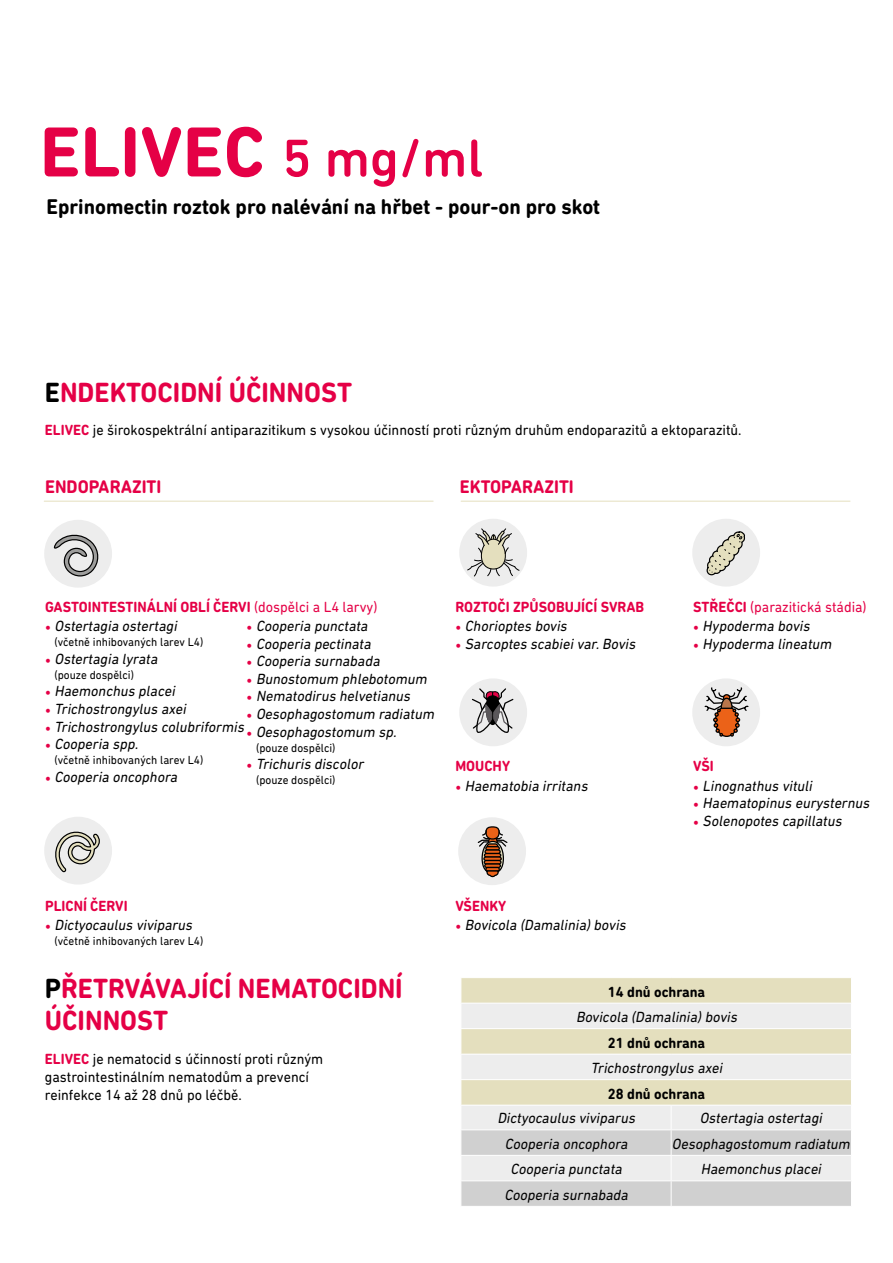
<style>
.page{position:relative;width:893px;height:1263px;background:#fff}
.page>*{position:absolute;margin:0;border:0;box-sizing:border-box;transform-origin:0 0}
.t1{font:700 28.35px/31.5px "DIN Next Rounded LT Pro";color:#e50046;scale:.95 1}
.t2{font:700 21.75px "DIN Next Rounded LT Pro";color:#000;scale:.95 1}
.t3{font:700 18.6px "DIN Next Rounded LT Pro";color:#e50046;scale:.95 1}
.t4{font:italic 15px/25.7px "DIN Next Rounded LT Pro";color:#000;text-align:center;scale:.95 1}
.t5{font:15px/18px "DIN Next Rounded LT Pro";color:#000;scale:.95 1}
.t6{font:700 15px "DIN Next Rounded LT Pro";color:#e50046;scale:.95 1}
.t7{font:700 15px "DIN Next Rounded LT Pro";color:#000;scale:.95 1}
.t8{font:15px "DIN Next Rounded LT Pro";color:#e50046;scale:.95 1}
.t9{font:12px "DIN Next Rounded LT Pro";color:#000;scale:.95 1}
.s1{color:#000}
.s2{font-weight:700;color:#e50046}
.s3{font-weight:400}
.s4{font-family:"Minion Pro";font-style:normal;color:#e50046}
.s5{font-weight:700}
</style>
<div class="page">
<svg style="left:461px;top:978px;width:390px;height:228px;background:#e4e2d8"></svg>
<hr style="left:44px;top:501px;width:389px;height:1px;background:#e4dfbe">
<hr style="left:461px;top:501px;width:389px;height:1px;background:#e4dfbe">
<div style="left:692px;top:678px;width:68px;height:68px;background:#ededed;border-radius:50%"></div>
<div style="left:459px;top:678px;width:68px;height:68px;background:#ededed;border-radius:50%"></div>
<div style="left:458px;top:817px;width:68px;height:68px;background:#ededed;border-radius:50%"></div>
<div style="left:459px;top:519px;width:68px;height:68px;background:#ededed;border-radius:50%"></div>
<div style="left:44px;top:520px;width:68px;height:68px;background:#ededed;border-radius:50%"></div>
<div style="left:44px;top:817px;width:68px;height:67px;background:#ededed;border-radius:50%"></div>
<div style="left:692px;top:519px;width:68px;height:68px;background:#ededed;border-radius:50%"></div>
<svg style="left:472px;top:688px;width:42px;height:45px"></svg>
<svg style="left:706px;top:531px;width:39px;height:44px"></svg>
<svg style="left:53px;top:534px;width:46px;height:43px"></svg>
<svg style="left:55px;top:831px;width:45px;height:42px"></svg>
<svg style="left:467px;top:528px;width:52px;height:48px"></svg>
<svg style="left:704px;top:687px;width:46px;height:50px"></svg>
<svg style="left:477px;top:826px;width:31px;height:52px"></svg>
<svg style="left:45px;top:127px;width:437px;height:60px"></svg>
<h2 class="t2" style="left:46px;top:193px;width:584px">EPRINOMECTIN ROZTOK PRO NALÉVÁNÍ NA HŘBET - POUR-ON PRO SKOT</h2>
<h1 class="t1" style="left:45px;top:376px;width:325px"><span class="s1">E</span>NDEKTOCIDNÍ ÚČINNOST</h1>
<p class="t5" style="left:45px;top:421px;width:735px"><span class="s2">ELIVEC</span> je širokospektrální antiparazitikum s vysokou účinností proti různým druhům endoparazitů a ektoparazitů.</p>
<p class="t3" style="left:45px;top:476px;width:124px">ENDOPARAZITI</p>
<p class="t3" style="left:460px;top:476px;width:121px">EKTOPARAZITI</p>
<p class="t6" style="left:45px;top:598px;width:351px">GASTOINTESTINÁLNÍ OBLÍ ČERVI <span class="s3">(dospělci a L4 larvy)</span></p>
<p class="t4" style="left:45px;top:613px;width:143px"><span class="s4">•</span> Ostertagia ostertagi</p>
<p class="t9" style="left:55px;top:635px;width:158px">(včetně inhibovaných larev L4)</p>
<p class="t4" style="left:45px;top:646px;width:123px"><span class="s4">•</span> Ostertagia lyrata</p>
<p class="t9" style="left:55px;top:668px;width:85px">(pouze dospělci)</p>
<p class="t4" style="left:45px;top:678px;width:141px"><span class="s4">•</span> Haemonchus placei</p>
<p class="t4" style="left:45px;top:696px;width:153px"><span class="s4">•</span> Trichostrongylus axei</p>
<p class="t4" style="left:45px;top:713px;width:214px"><span class="s4">•</span> Trichostrongylus colubriformis</p>
<p class="t4" style="left:45px;top:731px;width:103px"><span class="s4">•</span> Cooperia spp.</p>
<p class="t9" style="left:55px;top:753px;width:158px">(včetně inhibovaných larev L4)</p>
<p class="t4" style="left:45px;top:764px;width:144px"><span class="s4">•</span> Cooperia oncophora</p>
<p class="t4" style="left:247px;top:613px;width:132px"><span class="s4">•</span> Cooperia punctata</p>
<p class="t4" style="left:247px;top:631px;width:135px"><span class="s4">•</span> Cooperia pectinata</p>
<p class="t4" style="left:247px;top:648px;width:145px"><span class="s4">•</span> Cooperia surnabada</p>
<p class="t4" style="left:247px;top:666px;width:194px"><span class="s4">•</span> Bunostomum phlebotomum</p>
<p class="t4" style="left:247px;top:683px;width:177px"><span class="s4">•</span> Nematodirus helvetianus</p>
<p class="t4" style="left:247px;top:701px;width:202px"><span class="s4">•</span> Oesophagostomum radiatum</p>
<p class="t4" style="left:247px;top:718px;width:162px"><span class="s4">•</span> Oesophagostomum sp.</p>
<p class="t9" style="left:256px;top:740px;width:85px">(pouze dospělci)</p>
<p class="t4" style="left:247px;top:751px;width:128px"><span class="s4">•</span> Trichuris discolor</p>
<p class="t9" style="left:256px;top:773px;width:85px">(pouze dospělci)</p>
<p class="t6" style="left:455px;top:598px;width:200px">ROZTOČI ZPŮSOBUJÍCÍ SVRAB</p>
<p class="t4" style="left:455px;top:613px;width:122px"><span class="s4">•</span> Chorioptes bovis</p>
<p class="t4" style="left:455px;top:631px;width:194px"><span class="s4">•</span> Sarcoptes scabieivar.Bovis</p>
<p class="t6" style="left:455px;top:757px;width:59px">MOUCHY</p>
<p class="t4" style="left:455px;top:772px;width:144px"><span class="s4">•</span> Haematobia irritans</p>
<p class="t6" style="left:45px;top:897px;width:88px">PLICNÍ ČERVI</p>
<p class="t4" style="left:45px;top:912px;width:160px"><span class="s4">•</span> Dictyocaulus viviparus</p>
<p class="t9" style="left:55px;top:934px;width:158px">(včetně inhibovaných larev L4)</p>
<p class="t6" style="left:455px;top:897px;width:55px">VŠENKY</p>
<p class="t4" style="left:455px;top:912px;width:184px"><span class="s4">•</span> Bovicola (Damalinia)bovis</p>
<p class="t8" style="left:693px;top:598px;width:184px"><span class="s5">STŘEČCI</span> (parazitická stádia)</p>
<p class="t4" style="left:693px;top:613px;width:127px"><span class="s4">•</span> Hypoderma bovis</p>
<p class="t4" style="left:693px;top:631px;width:150px"><span class="s4">•</span> Hypoderma lineatum</p>
<p class="t6" style="left:693px;top:757px;width:23px">VŠI</p>
<p class="t4" style="left:693px;top:772px;width:130px"><span class="s4">•</span> Linognathus vituli</p>
<p class="t4" style="left:693px;top:790px;width:190px"><span class="s4">•</span> Haematopinus eurysternus</p>
<p class="t4" style="left:693px;top:808px;width:161px"><span class="s4">•</span> Solenopotes capillatus</p>
<h1 class="t1" style="left:45px;top:973px;width:378px"><span class="s1">P</span>ŘETRVÁVAJÍCÍ NEMATOCIDNÍ<br>ÚČINNOST</h1>
<p class="t5" style="left:45px;top:1049px;width:295px"><span class="s2">ELIVEC</span> je nematocid s účinností proti různým gastrointestinálním nematodům a prevencí reinfekce 14 až 28 dnů po léčbě.</p>
<p class="t7" style="left:608px;top:983px;width:104px">14 DNŮ OCHRANA</p>
<p class="t4" style="left:576px;top:1004px;width:174px">Bovicola (Damalinia)bovis</p>
<p class="t7" style="left:608px;top:1034px;width:104px">21 DNŮ OCHRANA</p>
<p class="t4" style="left:591px;top:1055px;width:143px">Trichostrongylus axei</p>
<p class="t7" style="left:608px;top:1085px;width:104px">28 DNŮ OCHRANA</p>
<p class="t4" style="left:497px;top:1105px;width:150px">Dictyocaulus viviparus<br>Cooperia oncophora<br>Cooperia punctata<br>Cooperia surnabada</p>
<p class="t4" style="left:672px;top:1105px;width:192px">Ostertagia ostertagi<br>Oesophagostomum radiatum<br>Haemonchus placei</p>
</div>
